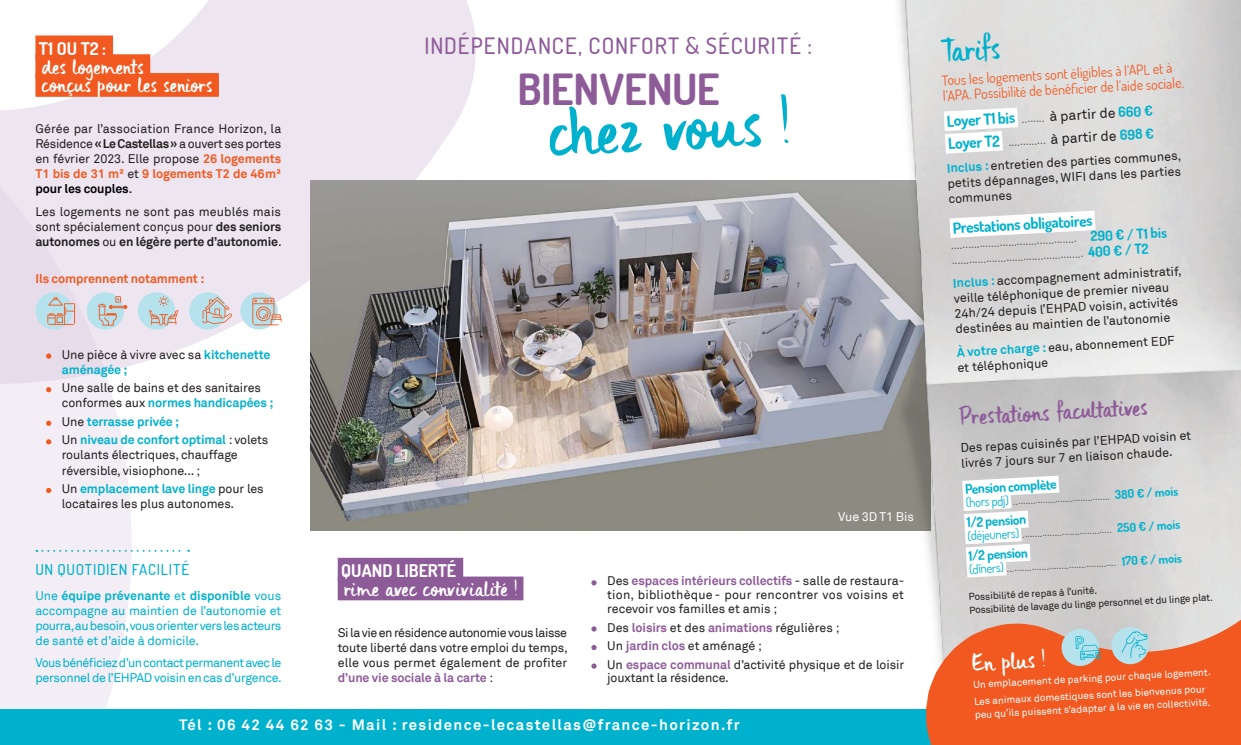
<style>
.page{position:relative;width:1241px;height:745px;background:#fff}
.page>*{position:absolute;margin:0;border:0;box-sizing:border-box;transform-origin:0 0}
.t1{font:73.88px "DK Uncle Edward";color:#00b1cd}
.t2{font:700 42.88px "Dosis";letter-spacing:-.005em;color:#8e5b99}
.t3{font:35px "DK Uncle Edward";color:#00b1cd}
.t4{font:26.5px "DK Uncle Edward";color:#8e5b99}
.t5{font:26.5px "DK Uncle Edward";color:#fff}
.t6{font:23.75px/18.8px "DK Uncle Edward";letter-spacing:-.025em;color:#fff}
.t7{font:500 22.5px "Dosis";letter-spacing:.045em;color:#8e5b99}
.t8{font:700 17.5px "Dosis";color:#fff}
.t9{font:700 15.25px "Dosis";color:#00b1cd}
.t10{font:700 15px "Akkurat";letter-spacing:.09em;color:#fff}
.t11{font:500 15px "Dosis";letter-spacing:.045em;color:#00b1cd}
.t12{font:13.88px/15.2px "Dosis";color:#f15921}
.t13{font:700 13.25px "Dosis";color:#00b1cd}
.t14{font:12.5px/15px "Akkurat";letter-spacing:-.01em;color:#231f20}
.t15{font:12.5px/15px "Akkurat";letter-spacing:-.04em;color:#00b1cd;text-align:justify}
.t16{font:700 12.5px/18.5px "Akkurat";letter-spacing:-.01em;color:#00b1cd}
.t17{font:700 12.5px "Akkurat";letter-spacing:-.01em;color:#f15921}
.t18{font:12.5px "Akkurat";letter-spacing:-.01em;color:#fff}
.t19{font:10px/16.9px "Akkurat";color:#fff}
.t20{font:10px/13.1px "Akkurat";color:#231f20}
.t21{font:9.75px/15.2px "Akkurat";color:#57585a}
.t22{font:8.5px "Akkurat";color:#57585a}
.s1{font-weight:700}
.s2{font-weight:700;color:#f15921}
.s3{font-weight:700;color:#000001}
.s4{color:#000001}
.s5{font-weight:700;color:#00b1cd}
.s6{font-weight:400;color:#231f20}
.s7{font-weight:700;color:#8e5b99}
.s8{font-family:"Akkurat";font-weight:400;font-size:9.75px;color:#57585a}
.s9{font-family:"Akkurat";font-weight:400;font-size:13.88px;color:#231f20}
.s10{font-size:13.88px}
.s11{font-family:"Dosis";font-weight:700;font-size:15.25px;color:#00b1cd}
.s12{font-size:13.88px;color:#231f20}
.s13{font-family:"Dosis";font-weight:700;font-size:13.88px;color:#00b1cd}
.s14{font-family:"Dosis";font-size:12.5px;color:#00b1cd}
.s15{font-family:"Dosis";font-weight:700;font-size:12.12px;color:#00b1cd}
</style>
<div class="page">
<div style="left:0;top:388px;width:132px;height:321px;background:#f3eef5"></div>
<svg style="left:0;top:0;width:476px;height:388px;fill:#ede5ef"></svg>
<img style="left:310px;top:181px;width:489px;height:349px">
<div style="left:0;top:709px;width:1240px;height:35px;background:#00b1cd"></div>
<img style="left:799px;top:0;width:441px;height:531px">
<div style="left:35px;top:35px;width:78px;height:24px;background:#f15921"></div>
<div style="left:35px;top:54px;width:115px;height:24px;background:#f15921"></div>
<div style="left:35px;top:73px;width:184px;height:24px;background:#f15921"></div>
<div style="left:35px;top:292px;width:38px;height:37px;background:#b5e2ed;border-radius:50%"></div>
<svg style="left:47px;top:297px;width:28px;height:27px"></svg>
<div style="left:87px;top:292px;width:37px;height:37px;background:#b5e2ed;border-radius:50%"></div>
<svg style="left:98px;top:296px;width:29px;height:29px"></svg>
<div style="left:138px;top:292px;width:37px;height:37px;background:#b5e2ed;border-radius:50%"></div>
<svg style="left:149px;top:296px;width:29px;height:29px"></svg>
<div style="left:189px;top:292px;width:37px;height:37px;background:#b5e2ed;border-radius:50%"></div>
<svg style="left:202px;top:297px;width:30px;height:27px"></svg>
<div style="left:240px;top:292px;width:38px;height:37px;background:#b5e2ed;border-radius:50%"></div>
<svg style="left:252px;top:297px;width:30px;height:28px"></svg>
<svg style="left:46px;top:353px;width:5px;height:5px"></svg>
<svg style="left:46px;top:387px;width:5px;height:5px"></svg>
<svg style="left:46px;top:420px;width:5px;height:5px"></svg>
<svg style="left:46px;top:439px;width:5px;height:5px"></svg>
<svg style="left:46px;top:487px;width:5px;height:5px"></svg>
<div style="left:338px;top:557px;width:125px;height:24px;background:#8e5b99"></div>
<div style="left:338px;top:576px;width:185px;height:24px;background:#8e5b99"></div>
<svg style="left:36px;top:549px;width:153px;height:2px"></svg>
<svg style="left:591px;top:580px;width:5px;height:5px"></svg>
<svg style="left:591px;top:626px;width:5px;height:5px"></svg>
<svg style="left:591px;top:645px;width:5px;height:4px"></svg>
<svg style="left:591px;top:663px;width:5px;height:5px"></svg>
<svg style="left:923px;top:97px;width:114px;height:67px"></svg>
<svg style="left:929px;top:200px;width:186px;height:48px"></svg>
<svg style="left:925px;top:504px;width:315px;height:240px;background:#e4987b"></svg>
<svg style="left:944px;top:466px;width:132px;height:120px"></svg>
<svg style="left:1060px;top:627px;width:40px;height:39px;background:#b1c6c7"></svg>
<svg style="left:1110px;top:626px;width:39px;height:38px"></svg>
<h3 class="t8" style="left:39px;top:36px;width:69px">T1 OU T2 :</h3>
<h3 class="t6" style="left:42px;top:58px;width:172px">des logements<br>conçus pour les seniors</h3>
<p class="t14" style="left:35px;top:122px;width:247px;text-align:justify">Gérée par l’association France Horizon, la Résidence <span class="s1">«Le Castellas»</span> a ouvert ses portes en février 2023. Elle propose <span class="s2">26 logements T1 bis de 31 m²</span> et <span class="s2">9 logements T2 de 46m² </span><span class="s3">pour les couples</span><span class="s4">.</span></p>
<p class="t14" style="left:35px;top:204px;width:248px;text-align:justify">Les logements ne sont pas meublés mais sont spécialement conçus pour <span class="s1">des seniors autonomes</span> ou <span class="s1">en légère perte d’autonomie</span>.</p>
<p class="t17" style="left:35px;top:270px;width:170px">Ils comprennent notamment :</p>
<p class="t14" style="left:62px;top:347px;width:210px">Une pièce à vivre avec sa <span class="s5">kitchenette aménagée ;</span></p>
<p class="t14" style="left:62px;top:380px;width:213px">Une salle de bains et des sanitaires conformes aux <span class="s5">normes handicapées ;</span></p>
<p class="t16" style="left:62px;top:412px;width:208px"><span class="s6">Une</span> terrasse privée ;<br><span class="s6">Un</span> niveau de confort optimal <span class="s6">: volets</span></p>
<p class="t14" style="left:62px;top:447px;width:177px">roulants électriques, chauffage réversible, visiophone... ;</p>
<p class="t14" style="left:62px;top:481px;width:203px">Un <span class="s5">emplacement lave linge</span> pour les locataires les plus autonomes.</p>
<p class="t11" style="left:35px;top:558px;width:155px">UN QUOTIDIEN FACILITÉ</p>
<p class="t15" style="left:35px;top:588px;width:247px">Une <span class="s1">équipe prévenante</span> et <span class="s1">disponible</span> vous accompagne au maintien de l’autonomie et pourra, au besoin, vous orienter vers les acteurs de santé et d’aide à domicile.</p>
<p class="t15" style="left:35px;top:655px;width:248px">Vous bénéficiez d’un contact permanent avec le personnel de l’EHPAD voisin en cas d’urgence.</p>
<h3 class="t7" style="left:424px;top:30px;width:389px">INDÉPENDANCE, CONFORT &amp; SÉCURITÉ :</h3>
<h1 class="t1" style="left:546px;top:89px;width:243px;rotate:-2deg">chez vous !</h1>
<h2 class="t2" style="left:517px;top:60px;width:204px">BIENVENUE</h2>
<p class="t18" style="left:838px;top:508px;width:77px">Vue 3D T1 Bis</p>
<h3 class="t8" style="left:341px;top:558px;width:116px">QUAND LIBERTÉ</h3>
<h3 class="t6" style="left:344px;top:580px;width:174px">rime avec convivialité !</h3>
<p class="t14" style="left:338px;top:625px;width:232px;text-align:justify">Si la vie en résidence autonomie vous laisse toute liberté dans votre emploi du temps, elle vous permet également de profiter <span class="s7">d’une vie sociale à la carte</span> :</p>
<p class="t14" style="left:607px;top:574px;width:298px;line-height:13.8px;text-align:justify">Des <span class="s7">espaces intérieurs collectifs</span> - salle de restaura&shy;tion, bibliothèque - pour rencontrer vos voisins et recevoir vos familles et amis ;</p>
<p class="t14" style="left:607px;top:618px;width:298px;line-height:18.5px">Des <span class="s7">loisirs</span> et des <span class="s7">animations</span> régulières ;<br>Un <span class="s7">jardin clos</span> et aménagé ;<br>Un <span class="s7">espace communal</span> d’activité physique et de loisir</p>
<p class="t14" style="left:607px;top:670px;width:123px">jouxtant la résidence.</p>
<p class="t10" style="left:179px;top:714px;width:562px">Tél : 06 42 44 62 63 - Mail : residence-lecastellas@france-horizon.fr</p>
<h3 class="t3" style="left:939px;top:31px;width:61px;rotate:-3deg">Tarifs</h3>
<p class="t12" style="left:941px;top:72px;width:243px;rotate:-3deg">Tous les logements sont éligibles à l’APL et à l’APA. Possibilité de bénéfi cier de l’aide sociale.</p>
<p class="t9" style="left:946px;top:110px;width:207px;rotate:-3deg">Loyer T1 bis <span class="s8">........</span> <span class="s9">à partir de</span> <span class="s10">660 €</span></p>
<p class="t21" style="left:947px;top:138px;width:207px;rotate:-3deg"><span class="s11">Loyer T2</span> ............. <span class="s12">à partir de</span> <span class="s13">698 €</span></p>
<p class="t14" style="left:946px;top:160px;width:236px;line-height:15.4px;text-align:justify;rotate:-3deg"><span class="s5">Inclus :</span> entretien des parties communes, petits dépannages, WIFI dans les parties communes</p>
<p class="t9" style="left:952px;top:217px;width:141px;rotate:-3deg">Prestations obligatoires</p>
<p class="t21" style="left:950px;top:238px;width:218px;rotate:-3deg">............................................ <span class="s13">290 € / T1 bis </span>.............................................. <span class="s13">400 € / T2</span></p>
<p class="t14" style="left:952px;top:275px;width:230px;line-height:15.4px;rotate:-3deg"><span class="s5">Inclus :</span> accompagnement administratif, veille téléphonique de premier niveau 24h/24 depuis l’EHPAD voisin, activités destinées au maintien de l’autonomie</p>
<p class="t14" style="left:956px;top:344px;width:220px;line-height:15.5px;rotate:-3deg"><span class="s5">À votre charge :</span> eau, abonnement EDF et téléphonique</p>
<h3 class="t4" style="left:957px;top:401px;width:190px;rotate:-3deg">Prestations facultatives</h3>
<p class="t14" style="left:959px;top:440px;width:232px;line-height:15.4px;rotate:-3deg">Des repas cuisinés par l’EHPAD voisin et livrés 7 jours sur 7 en liaison chaude.</p>
<p class="t13" style="left:964px;top:479px;width:93px;rotate:-3deg">Pension complète</p>
<p class="t22" style="left:965px;top:499px;width:214px;rotate:-3deg"><span class="s14">(hors pdj)</span> ....................................... <span class="s15">380 € / mois</span></p>
<p class="t13" style="left:966px;top:513px;width:61px;rotate:-3deg">1/2 pension</p>
<p class="t22" style="left:967px;top:532px;width:214px;rotate:-3deg"><span class="s14">(déjeuners)</span> .................................... <span class="s15">250 € / mois</span></p>
<p class="t13" style="left:968px;top:546px;width:61px;rotate:-3deg">1/2 pension</p>
<p class="t22" style="left:969px;top:565px;width:214px;rotate:-3deg"><span class="s14">(dîners)</span> ............................................ <span class="s15">170 € / mois</span></p>
<p class="t20" style="left:968px;top:590px;width:246px;rotate:-3deg">Possibilité de repas à l’unité.<br>Possibilité de lavage du linge personnel et du linge plat.</p>
<h3 class="t5" style="left:971px;top:647px;width:75px;rotate:-3deg">En plus !</h3>
<p class="t19" style="left:972px;top:675px;width:239px;rotate:-3deg">Un emplacement de parking pour chaque logement.<br>Les animaux domestiques sont les bienvenus pour</p>
<p class="t19" style="left:974px;top:705px;width:237px;rotate:-3deg">peu qu’ils puissent s’adapter à la vie en collectivité.</p>
</div>
